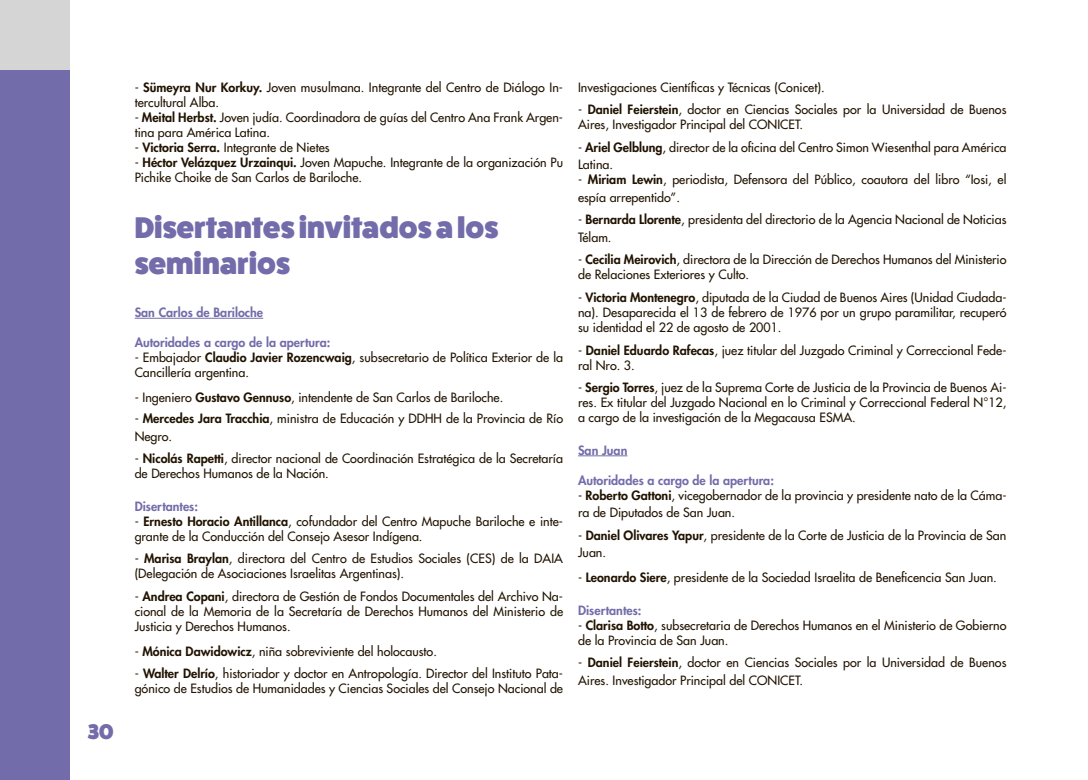
<style>
.page{position:relative;width:1088px;height:780px;background:#fff}
.page>*{position:absolute;margin:0;border:0;box-sizing:border-box;transform-origin:0 0}
.t1{font:800 30px/36px "Fat Frank";color:#736caa}
.t2{font:800 21.25px "Fat Frank";color:#736caa}
.PARRAFO{font:500 12.5px/15px "Futura Std";color:#211300}
.PARRAFO-2{font:800 12.5px "Futura Std";color:#736caa}
.s1{font-weight:800}
</style>
<div class="page">
<div style="left:0;top:18px;width:70px;height:762px;background:#736caa"></div>
<div style="left:0;top:0;width:70px;height:69px;background:#d6d5d5"></div>
<hr style="left:135px;top:318px;width:128px;height:1px;background:#736caa">
<hr style="left:578px;top:455px;width:49px;height:1px;background:#736caa">
<h2 class="t2" style="left:87px;top:719px;width:27px">30</h2>
<p class="PARRAFO" style="left:135px;top:80px;width:430px">- <span class="s1">Sümeyra Nur Korkuy.</span> Joven musulmana. Integrante del Centro de Diálogo In&shy;tercultural Alba.</p>
<p class="PARRAFO" style="left:135px;top:110px;width:430px">- <span class="s1">Meital Herbst.</span> Joven judía. Coordinadora de guías del Centro Ana Frank Argen&shy;tina para América Latina.</p>
<p class="PARRAFO" style="left:135px;top:140px;width:196px">- <span class="s1">Victoria Serra.</span> Integrante de Nietes</p>
<p class="PARRAFO" style="left:135px;top:155px;width:430px">- <span class="s1">Héctor Velázquez Urzainqui.</span> Joven Mapuche. Integrante de la organización Pu<br>Pichike Choike de San Carlos de Bariloche.</p>
<p class="t1" style="left:135px;top:210px;width:365px">Disertantes invitados a los seminarios</p>
<p class="PARRAFO-2" style="left:135px;top:304px;width:130px">San Carlos de Bariloche</p>
<p class="PARRAFO-2" style="left:135px;top:334px;width:197px">Autoridades a cargo de la apertura:</p>
<p class="PARRAFO" style="left:135px;top:350px;width:430px">- Embajador <span class="s1">Claudio Javier Rozencwaig</span>, subsecretario de Política Exterior de la<br>Cancillería argentina.</p>
<p class="PARRAFO" style="left:135px;top:390px;width:370px">- Ingeniero <span class="s1">Gustavo Gennuso</span>, intendente de San Carlos de Bariloche.</p>
<p class="PARRAFO" style="left:135px;top:410px;width:430px;line-height:17.5px">- <span class="s1">Mercedes Jara Tracchia</span>, ministra de Educación y DDHH de la Provincia de Río<br>Negro.</p>
<p class="PARRAFO" style="left:135px;top:451px;width:430px">- <span class="s1">Nicolás Rapetti</span>, director nacional de Coordinación Estratégica de la Secretaría de Derechos Humanos de la Nación.</p>
<p class="PARRAFO-2" style="left:135px;top:498px;width:65px">Disertantes:</p>
<p class="PARRAFO" style="left:135px;top:514px;width:430px">- <span class="s1">Ernesto Horacio Antillanca</span>, cofundador del Centro Mapuche Bariloche e inte&shy;grante de la Conducción del Consejo Asesor Indígena.</p>
<p class="PARRAFO" style="left:135px;top:551px;width:430px">- <span class="s1">Marisa Braylan</span>, directora del Centro de Estudios Sociales (CES) de la DAIA (Delegación de Asociaciones Israelitas Argentinas).</p>
<p class="PARRAFO" style="left:135px;top:589px;width:430px;text-align:justify">- <span class="s1">Andrea Copani</span>, directora de Gestión de Fondos Documentales del Archivo Na&shy;cional de la Memoria de la Secretaría de Derechos Humanos del Ministerio de Justicia y Derechos Humanos.</p>
<p class="PARRAFO" style="left:135px;top:644px;width:304px">- <span class="s1">Mónica Dawidowicz</span>, niña sobreviviente del holocausto.</p>
<p class="PARRAFO" style="left:135px;top:666px;width:430px">- <span class="s1">Walter Delrío</span>, historiador y doctor en Antropología. Director del Instituto Pata&shy;gónico de Estudios de Humanidades y Ciencias Sociales del Consejo Nacional de</p>
<p class="PARRAFO" style="left:578px;top:80px;width:248px">Investigaciones Científicas y Técnicas (Conicet).</p>
<p class="PARRAFO" style="left:578px;top:102px;width:430px">- <span class="s1">Daniel Feierstein</span>, doctor en Ciencias Sociales por la Universidad de Buenos<br>Aires, Investigador Principal del CONICET.</p>
<p class="PARRAFO" style="left:578px;top:139px;width:430px;line-height:17.5px">- <span class="s1">Ariel Gelblung</span>, director de la oficina del Centro Simon Wiesenthal para América<br>Latina.</p>
<p class="PARRAFO" style="left:578px;top:171px;width:430px;line-height:17.5px">- <span class="s1">Miriam Lewin</span>, periodista, Defensora del Público, coautora del libro “Iosi, el espía arrepentido”.</p>
<p class="PARRAFO" style="left:578px;top:211px;width:430px;line-height:17.5px">- <span class="s1">Bernarda Llorente</span>, presidenta del directorio de la Agencia Nacional de Noticias<br>Télam.</p>
<p class="PARRAFO" style="left:578px;top:252px;width:430px">- <span class="s1">Cecilia Meirovich</span>, directora de la Dirección de Derechos Humanos del Ministerio de Relaciones Exteriores y Culto.</p>
<p class="PARRAFO" style="left:578px;top:290px;width:430px;text-align:justify">- <span class="s1">Victoria Montenegro</span>, diputada de la Ciudad de Buenos Aires (Unidad Ciudada&shy;na). Desaparecida el 13 de febrero de 1976 por un grupo paramilitar, recuperó su identidad el 22 de agosto de 2001.</p>
<p class="PARRAFO" style="left:578px;top:342px;width:430px">- <span class="s1">Daniel Eduardo Rafecas</span>, juez titular del Juzgado Criminal y Correccional Fede&shy;ral Nro. 3.</p>
<p class="PARRAFO" style="left:578px;top:380px;width:430px;text-align:justify">- <span class="s1">Sergio Torres</span>, juez de la Suprema Corte de Justicia de la Provincia de Buenos Ai&shy;res. Ex titular del Juzgado Nacional en lo Criminal y Correccional Federal N°12, a cargo de la investigación de la Megacausa ESMA.</p>
<p class="PARRAFO-2" style="left:578px;top:442px;width:51px">San Juan</p>
<p class="PARRAFO-2" style="left:578px;top:472px;width:197px">Autoridades a cargo de la apertura:</p>
<p class="PARRAFO" style="left:578px;top:486px;width:430px;line-height:17.5px">- <span class="s1">Roberto Gattoni</span>, vicegobernador de la provincia y presidente nato de la Cáma&shy;ra de Diputados de San Juan.</p>
<p class="PARRAFO" style="left:578px;top:526px;width:430px;line-height:17.5px">- <span class="s1">Daniel Olivares Yapur</span>, presidente de la Corte de Justicia de la Provincia de San<br>Juan.</p>
<p class="PARRAFO" style="left:578px;top:570px;width:420px">- <span class="s1">Leonardo Siere</span>, presidente de la Sociedad Israelita de Beneficencia San Juan.</p>
<p class="PARRAFO-2" style="left:578px;top:602px;width:65px">Disertantes:</p>
<p class="PARRAFO" style="left:578px;top:617px;width:430px">- <span class="s1">Clarisa Botto</span>, subsecretaria de Derechos Humanos en el Ministerio de Gobierno de la Provincia de San Juan.</p>
<p class="PARRAFO" style="left:578px;top:654px;width:430px;line-height:17.5px">- <span class="s1">Daniel Feierstein</span>, doctor en Ciencias Sociales por la Universidad de Buenos<br>Aires. Investigador Principal del CONICET.</p>
</div>
